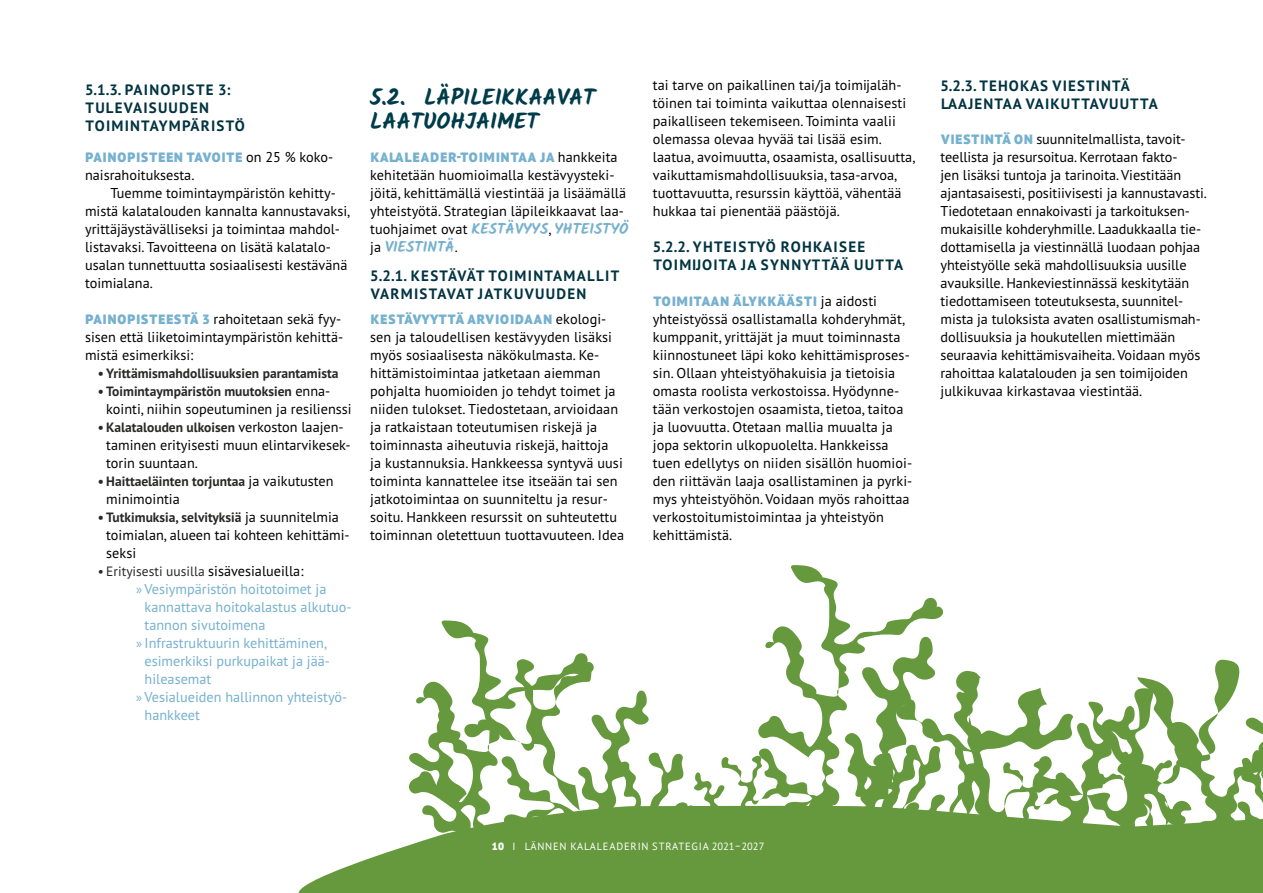
<style>
.page{position:relative;width:1263px;height:893px;background:#fff}
.page>*{position:absolute;margin:0;border:0;box-sizing:border-box;transform-origin:0 0}
.t1{font:700 22.5px/24px "Kalam";color:#003b49}
.t2{font:700 15px/18px "PT Sans Pro";letter-spacing:.08em;color:#003341}
.t3{font:700 15px/18px "Kalam";letter-spacing:.005em;color:#75b1cf}
.t4{font:14.25px/18px "PT Sans Pro";letter-spacing:.005em;color:#000}
.t5{font:14.25px "PT Sans Pro";color:#75b1cf}
.t6{font:700 13.5px "PT Sans Pro";color:#282827}
.t7{font:900 13.5px "PT Sans Pro";letter-spacing:.08em;color:#75b1cf}
.t8{font:13.5px "PT Sans Pro";color:#282827}
.t9{font:10.5px "PT Sans Pro";letter-spacing:.08em;color:#fff}
.s1{font-weight:400;font-size:14.25px;color:#000}
.s2{font-weight:900;font-size:13.5px;color:#75b1cf}
.s3{font-size:14.25px;color:#000}
.s4{font-family:"Myriad Pro"}
.s5{font-family:"PT Sans Pro";font-weight:400;font-size:14.25px;color:#000}
.s6{font-weight:900}
</style>
<div class="page">
<svg style="left:409px;top:620px;width:854px;height:185px"></svg>
<svg style="left:758px;top:565px;width:186px;height:240px"></svg>
<svg style="left:298px;top:805px;width:965px;height:88px;background:#7ba758"></svg>
<p class="t2" style="left:85px;top:80px;width:161px">5.1.3. PAINOPISTE 3:<br>TULEVAISUUDEN<br>TOIMINTAYMPÄRISTÖ</p>
<p class="t7" style="left:86px;top:148px;width:249px">PAINOPISTEEN TAVOITE <span class="s1">on 25 % koko-</span></p>
<p class="t4" style="left:85px;top:166px;width:111px">naisrahoituksesta.</p>
<p class="t4" style="left:111px;top:184px;width:227px">Tuemme toimintaympäristön kehitty-</p>
<p class="t4" style="left:85px;top:202px;width:267px">mistä kalatalouden kannalta kannustavaksi,</p>
<p class="t4" style="left:85px;top:220px;width:257px">yrittäjäystävälliseksi ja toimintaa mahdol-</p>
<p class="t4" style="left:85px;top:238px;width:247px">listavaksi. Tavoitteena on lisätä kalatalo-</p>
<p class="t4" style="left:85px;top:256px;width:264px">usalan tunnettuutta sosiaalisesti kestävänä</p>
<p class="t4" style="left:85px;top:274px;width:69px">toimialana.</p>
<p class="t4" style="left:85px;top:310px;width:260px"><span class="s2">PAINOPISTEESTÄ 3</span> rahoitetaan sekä fyy&shy;sisen että liiketoimintaympäristön kehittä&shy;mistä esimerkiksi:</p>
<p class="t6" style="left:98px;top:364px;width:242px">• Yrittämismahdollisuuksien parantamista</p>
<p class="t6" style="left:98px;top:382px;width:234px">• Toimintaympäristön muutoksien <span class="s1">enna-</span></p>
<p class="t4" style="left:106px;top:400px;width:247px">kointi, niihin sopeutuminen ja resilienssi</p>
<p class="t6" style="left:98px;top:418px;width:247px">• Kalatalouden ulkoisen <span class="s1">verkoston laajen-</span></p>
<p class="t4" style="left:106px;top:436px;width:246px">taminen erityisesti muun elintarvikesek&shy;torin suuntaan.</p>
<p class="t6" style="left:98px;top:472px;width:237px">• Haittaeläinten torjuntaa <span class="s1">ja vaikutusten</span></p>
<p class="t4" style="left:106px;top:490px;width:75px">minimointia</p>
<p class="t6" style="left:98px;top:508px;width:243px">• Tutkimuksia, selvityksiä <span class="s1">ja suunnitelmia</span></p>
<p class="t4" style="left:106px;top:526px;width:245px">toimialan, alueen tai kohteen kehittämi&shy;seksi</p>
<p class="t8" style="left:98px;top:563px;width:207px">• Erityisesti uusilla <span class="s3">sisävesialueilla:</span></p>
<p class="t5" style="left:136px;top:580px;width:192px"><span class="s4">»</span> Vesiympäristön hoitotoimet ja</p>
<p class="t5" style="left:145px;top:598px;width:209px">kannattava hoitokalastus alkutuo-</p>
<p class="t5" style="left:145px;top:616px;width:122px">tannon sivutoimena</p>
<p class="t5" style="left:136px;top:634px;width:193px"><span class="s4">»</span> Infrastruktuurin kehittäminen,</p>
<p class="t5" style="left:145px;top:652px;width:187px">esimerkiksi purkupaikat ja jää-</p>
<p class="t5" style="left:145px;top:670px;width:68px">hileasemat</p>
<p class="t5" style="left:136px;top:688px;width:213px"><span class="s4">»</span> Vesialueiden hallinnon yhteistyö-</p>
<p class="t5" style="left:145px;top:706px;width:57px">hankkeet</p>
<h1 class="t1" style="left:370px;top:85px;width:227px">5.2. LÄPILEIKKAAVAT<br>LAATUOHJAIMET</h1>
<p class="t7" style="left:371px;top:148px;width:248px">KALALEADER-TOIMINTAA JA <span class="s1">hankkeita</span></p>
<p class="t4" style="left:370px;top:166px;width:257px">kehitetään huomioimalla kestävyysteki&shy;jöitä, kehittämällä viestintää ja lisäämällä yhteistyötä. Strategian läpileikkaavat laa-</p>
<p class="t3" style="left:370px;top:220px;width:260px"><span class="s5">tuohjaimet ovat</span> KESTÄVYYS<span class="s5">,</span> YHTEISTYÖ <span class="s5">ja</span> VIESTINTÄ<span class="s5">.</span></p>
<p class="t2" style="left:370px;top:266px;width:250px">5.2.1. KESTÄVÄT TOIMINTAMALLIT<br>VARMISTAVAT JATKUVUUDEN</p>
<p class="t7" style="left:371px;top:310px;width:237px">KESTÄVYYTTÄ ARVIOIDAAN <span class="s1">ekologi-</span></p>
<p class="t4" style="left:370px;top:328px;width:255px">sen ja taloudellisen kestävyyden lisäksi myös sosiaalisesta näkökulmasta. Ke&shy;hittämistoimintaa jatketaan aiemman pohjalta huomioiden jo tehdyt toimet ja niiden tulokset. Tiedostetaan, arvioidaan ja ratkaistaan toteutumisen riskejä ja toiminnasta aiheutuvia riskejä, haittoja<br>ja kustannuksia. Hankkeessa syntyvä uusi toiminta kannattelee itse itseään tai sen jatkotoimintaa on suunniteltu ja resur&shy;soitu. Hankkeen resurssit on suhteutettu toiminnan oletettuun tuottavuuteen. Idea</p>
<p class="t4" style="left:653px;top:76px;width:264px">tai tarve on paikallinen tai/ja toimijaläh&shy;töinen tai toiminta vaikuttaa olennaisesti paikalliseen tekemiseen. Toiminta vaalii olemassa olevaa hyvää tai lisää esim. laatua, avoimuutta, osaamista, osallisuutta, vaikuttamismahdollisuuksia, tasa-arvoa, tuottavuutta, resurssin käyttöä, vähentää hukkaa tai pienentää päästöjä.</p>
<p class="t2" style="left:653px;top:237px;width:252px">5.2.2. YHTEISTYÖ ROHKAISEE<br>TOIMIJOITA JA SYNNYTTÄÄ UUTTA</p>
<p class="t7" style="left:653px;top:292px;width:225px">TOIMITAAN ÄLYKKÄÄSTI <span class="s1">ja aidosti</span></p>
<p class="t4" style="left:653px;top:310px;width:261px">yhteistyössä osallistamalla kohderyhmät, kumppanit, yrittäjät ja muut toiminnasta kiinnostuneet läpi koko kehittämisproses&shy;sin. Ollaan yhteistyöhakuisia ja tietoisia omasta roolista verkostoissa. Hyödynne&shy;tään verkostojen osaamista, tietoa, taitoa ja luovuutta. Otetaan mallia muualta ja jopa sektorin ulkopuolelta. Hankkeissa tuen edellytys on niiden sisällön huomioi&shy;den riittävän laaja osallistaminen ja pyrki&shy;mys yhteistyöhön. Voidaan myös rahoittaa verkostoitumistoimintaa ja yhteistyön kehittämistä.</p>
<p class="t2" style="left:940px;top:77px;width:219px">5.2.3. TEHOKAS VIESTINTÄ<br>LAAJENTAA VAIKUTTAVUUTTA</p>
<p class="t4" style="left:940px;top:130px;width:268px"><span class="s2">VIESTINTÄ ON</span> suunnitelmallista, tavoit&shy;teellista ja resursoitua. Kerrotaan fakto-<br>jen lisäksi tuntoja ja tarinoita. Viestitään ajantasaisesti, positiivisesti ja kannustavasti.<br>Tiedotetaan ennakoivasti ja tarkoituksen&shy;mukaisille kohderyhmille. Laadukkaalla tie&shy;dottamisella ja viestinnällä luodaan pohjaa yhteistyölle sekä mahdollisuuksia uusille avauksille. Hankeviestinnässä keskitytään tiedottamiseen toteutuksesta, suunnitel&shy;mista ja tuloksista avaten osallistumismah&shy;dollisuuksia ja houkutellen miettimään seuraavia kehittämisvaiheita. Voidaan myös rahoittaa kalatalouden ja sen toimijoiden julkikuvaa kirkastavaa viestintää.</p>
<p class="t9" style="left:491px;top:840px;width:275px"><span class="s6">10</span> I LÄNNEN KALALEADERIN STRATEGIA 2021–2027</p>
</div>
